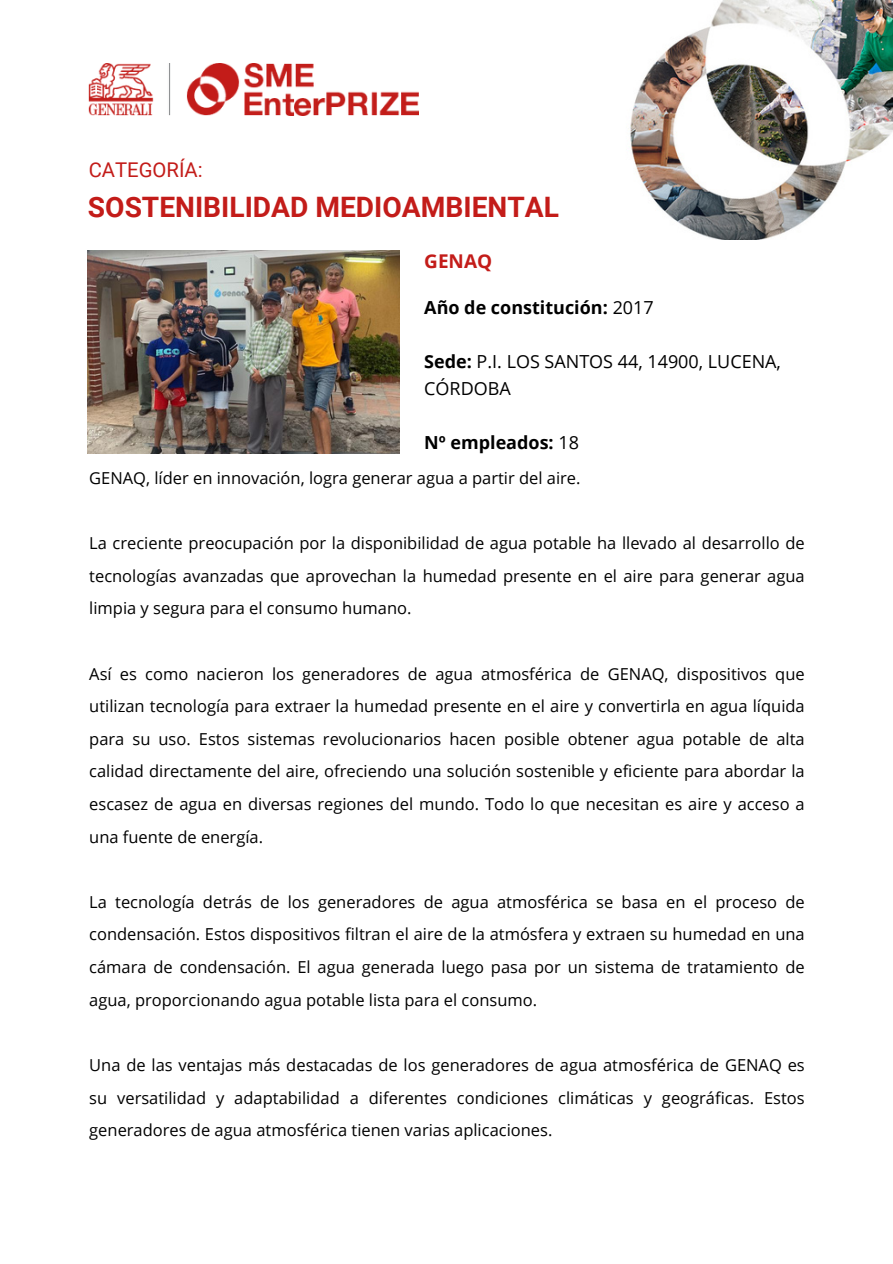
<style>
.page{position:relative;width:893px;height:1264px;background:#fff}
.page>*{position:absolute;margin:0;border:0;box-sizing:border-box;transform-origin:0 0}
.t1{font:700 28.2px "Roboto";color:#c31c19}
.t2{font:20.25px "Roboto";color:#c31c19}
.t3{font:700 18.9px "Open Sans";color:#c31c19}
.t4{font:18px/27px "Open Sans";color:#000}
.t5{font:700 18px "Open Sans";color:#000}
.t6{font:16.5px/32.5px "Open Sans";color:#000;text-align:justify}
.s1{font-weight:400}
.s2{font-weight:700}
</style>
<div class="page">
<img style="left:418px;top:0;width:474px;height:239px">
<img style="left:89px;top:63px;width:329px;height:53px">
<img style="left:88px;top:250px;width:311px;height:204px">
<p class="t2" style="left:89px;top:158px;width:116px">CATEGORÍA:</p>
<p class="t1" style="left:88px;top:191px;width:472px">SOSTENIBILIDAD MEDIOAMBIENTAL</p>
<p class="t3" style="left:424px;top:247px;width:69px">GENAQ</p>
<p class="t5" style="left:424px;top:295px;width:231px">Año de constitución: <span class="s1">2017</span></p>
<p class="t4" style="left:424px;top:348px;width:358px"><span class="s2">Sede:</span> P.I. LOS SANTOS 44, 14900, LUCENA,<br>CÓRDOBA</p>
<p class="t5" style="left:424px;top:430px;width:156px">Nº empleados: <span class="s1">18</span></p>
<p class="t6" style="left:89px;top:461px;width:493px">GENAQ, líder en innovación, logra generar agua a partir del aire.</p>
<p class="t6" style="left:89px;top:526px;width:717px">La creciente preocupación por la disponibilidad de agua potable ha llevado al desarrollo de tecnologías avanzadas que aprovechan la humedad presente en el aire para generar agua limpia y segura para el consumo humano.</p>
<p class="t6" style="left:89px;top:657px;width:717px">Así es como nacieron los generadores de agua atmosférica de GENAQ, dispositivos que utilizan tecnología para extraer la humedad presente en el aire y convertirla en agua líquida para su uso. Estos sistemas revolucionarios hacen posible obtener agua potable de alta calidad directamente del aire, ofreciendo una solución sostenible y eficiente para abordar la escasez de agua en diversas regiones del mundo. Todo lo que necesitan es aire y acceso a una fuente de energía.</p>
<p class="t6" style="left:89px;top:885px;width:717px">La tecnología detrás de los generadores de agua atmosférica se basa en el proceso de condensación. Estos dispositivos filtran el aire de la atmósfera y extraen su humedad en una cámara de condensación. El agua generada luego pasa por un sistema de tratamiento de agua, proporcionando agua potable lista para el consumo.</p>
<p class="t6" style="left:89px;top:1048px;width:717px">Una de las ventajas más destacadas de los generadores de agua atmosférica de GENAQ es su versatilidad y adaptabilidad a diferentes condiciones climáticas y geográficas. Estos generadores de agua atmosférica tienen varias aplicaciones.</p>
</div>
